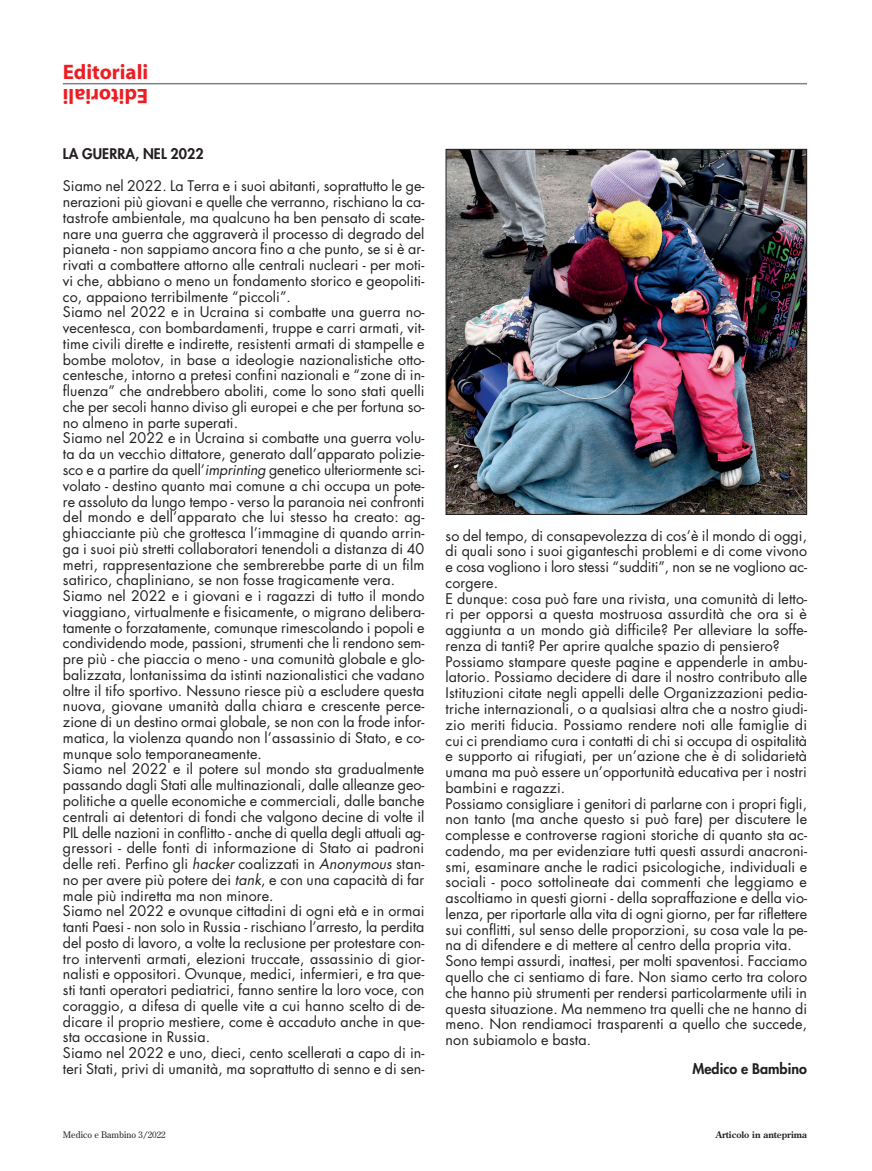
<style>
.page{position:relative;width:872px;height:1171px;background:#fff}
.page>*{position:absolute;margin:0;border:0;box-sizing:border-box;transform-origin:0 0}
.t1{font:700 21px "Myriad";color:#ee1d23}
.t2{font:14.25px/15.8px "Futura";letter-spacing:.005em;color:#231f20}
.t3{font:800 14.25px "Futura";letter-spacing:.005em;color:#231f20}
.t4{font:9px "Century Old Style Std";color:#231f20}
.t5{font:700 9px "Century Old Style Std";color:#231f20}
.s1{font-style:italic}
</style>
<div class="page">
<hr style="left:63px;top:83px;width:744px;height:1px;background:#808285">
<img style="left:448px;top:151px;width:357px;height:361px">
<div style="left:446px;top:149px;width:361px;height:365px;border:1px solid #231f20"></div>
<h1 class="t1" style="left:63px;top:64px;width:87px">Editoriali</h1>
<h1 class="t1" style="left:148px;top:104px;width:87px;rotate:-180deg">Editoriali</h1>
<p class="t3" style="left:63px;top:145px;width:142px">LA GUERRA, NEL 2022</p>
<p class="t2" style="left:63px;top:179px;width:363px">Siamo nel 2022. La Terra e i suoi abitanti, soprattutto le ge&shy;nerazioni più giovani e quelle che verranno, rischiano la ca&shy;tastrofe ambientale, ma qualcuno ha ben pensato di scate&shy;nare una guerra che aggraverà il processo di degrado del pianeta - non sappiamo ancora fino a che punto, se si è ar&shy;rivati a combattere attorno alle centrali nucleari - per moti&shy;vi che, abbiano o meno un fondamento storico e geopoliti&shy;co, appaiono terribilmente “piccoli”.<br>Siamo nel 2022 e in Ucraina si combatte una guerra no&shy;vecentesca, con bombardamenti, truppe e carri armati, vit&shy;time civili dirette e indirette, resistenti armati di stampelle e bombe molotov, in base a ideologie nazionalistiche otto&shy;centesche, intorno a pretesi confini nazionali e “zone di in&shy;fluenza” che andrebbero aboliti, come lo sono stati quelli che per secoli hanno diviso gli europei e che per fortuna so&shy;no almeno in parte superati.<br>Siamo nel 2022 e in Ucraina si combatte una guerra volu&shy;ta da un vecchio dittatore, generato dall’apparato polizie&shy;sco e a partire da quell’<span class="s1">imprinting</span> genetico ulteriormente sci&shy;volato - destino quanto mai comune a chi occupa un pote&shy;re assoluto da lungo tempo - verso la paranoia nei confronti del mondo e dell’apparato che lui stesso ha creato: ag&shy;ghiacciante più che grottesca l’immagine di quando arrin&shy;ga i suoi più stretti collaboratori tenendoli a distanza di 40 metri, rappresentazione che sembrerebbe parte di un film satirico, chapliniano, se non fosse tragicamente vera.<br>Siamo nel 2022 e i giovani e i ragazzi di tutto il mondo viaggiano, virtualmente e fisicamente, o migrano delibera&shy;tamente o forzatamente, comunque rimescolando i popoli e condividendo mode, passioni, strumenti che li rendono sem&shy;pre più - che piaccia o meno - una comunità globale e glo&shy;balizzata, lontanissima da istinti nazionalistici che vadano oltre il tifo sportivo. Nessuno riesce più a escludere questa nuova, giovane umanità dalla chiara e crescente perce&shy;zione di un destino ormai globale, se non con la frode infor&shy;matica, la violenza quando non l’assassinio di Stato, e co&shy;munque solo temporaneamente.<br>Siamo nel 2022 e il potere sul mondo sta gradualmente passando dagli Stati alle multinazionali, dalle alleanze geo&shy;politiche a quelle economiche e commerciali, dalle banche centrali ai detentori di fondi che valgono decine di volte il PIL delle nazioni in conflitto - anche di quella degli attuali ag&shy;gressori - delle fonti di informazione di Stato ai padroni delle reti. Perfino gli <span class="s1">hacker</span> coalizzati in <span class="s1">Anonymous</span> stan&shy;no per avere più potere dei <span class="s1">tank</span>, e con una capacità di far male più indiretta ma non minore.<br>Siamo nel 2022 e ovunque cittadini di ogni età e in ormai tanti Paesi - non solo in Russia - rischiano l’arresto, la perdita del posto di lavoro, a volte la reclusione per protestare con&shy;tro interventi armati, elezioni truccate, assassinio di gior&shy;nalisti e oppositori. Ovunque, medici, infermieri, e tra que&shy;sti tanti operatori pediatrici, fanno sentire la loro voce, con coraggio, a difesa di quelle vite a cui hanno scelto di de&shy;dicare il proprio mestiere, come è accaduto anche in que&shy;sta occasione in Russia.<br>Siamo nel 2022 e uno, dieci, cento scellerati a capo di in&shy;teri Stati, privi di umanità, ma soprattutto di senno e di sen-</p>
<p class="t2" style="left:446px;top:528px;width:363px">so del tempo, di consapevolezza di cos’è il mondo di oggi, di quali sono i suoi giganteschi problemi e di come vivono e cosa vogliono i loro stessi “sudditi”, non se ne vogliono ac&shy;corgere.<br>E dunque: cosa può fare una rivista, una comunità di letto&shy;ri per opporsi a questa mostruosa assurdità che ora si è aggiunta a un mondo già difficile? Per alleviare la soffe&shy;renza di tanti? Per aprire qualche spazio di pensiero?<br>Possiamo stampare queste pagine e appenderle in ambu&shy;latorio. Possiamo decidere di dare il nostro contributo alle Istituzioni citate negli appelli delle Organizzazioni pedia&shy;triche internazionali, o a qualsiasi altra che a nostro giudi&shy;zio meriti fiducia. Possiamo rendere noti alle famiglie di cui ci prendiamo cura i contatti di chi si occupa di ospitalità e supporto ai rifugiati, per un’azione che è di solidarietà umana ma può essere un’opportunità educativa per i nostri bambini e ragazzi.<br>Possiamo consigliare i genitori di parlarne con i propri figli, non tanto (ma anche questo si può fare) per discutere le complesse e controverse ragioni storiche di quanto sta ac&shy;cadendo, ma per evidenziare tutti questi assurdi anacroni&shy;smi, esaminare anche le radici psicologiche, individuali e sociali - poco sottolineate dai commenti che leggiamo e ascoltiamo in questi giorni - della sopraffazione e della vio&shy;lenza, per riportarle alla vita di ogni giorno, per far riflettere sui conflitti, sul senso delle proporzioni, su cosa vale la pe&shy;na di difendere e di mettere al centro della propria vita.<br>Sono tempi assurdi, inattesi, per molti spaventosi. Facciamo quello che ci sentiamo di fare. Non siamo certo tra coloro che hanno più strumenti per rendersi particolarmente utili in questa situazione. Ma nemmeno tra quelli che ne hanno di meno. Non rendiamoci trasparenti a quello che succede, non subiamolo e basta.</p>
<p class="t3" style="left:692px;top:1059px;width:116px">Medico e Bambino</p>
<p class="t4" style="left:63px;top:1129px;width:104px">Medico e Bambino 3/2022</p>
<p class="t5" style="left:716px;top:1129px;width:93px">Articolo in anteprima</p>
</div>
